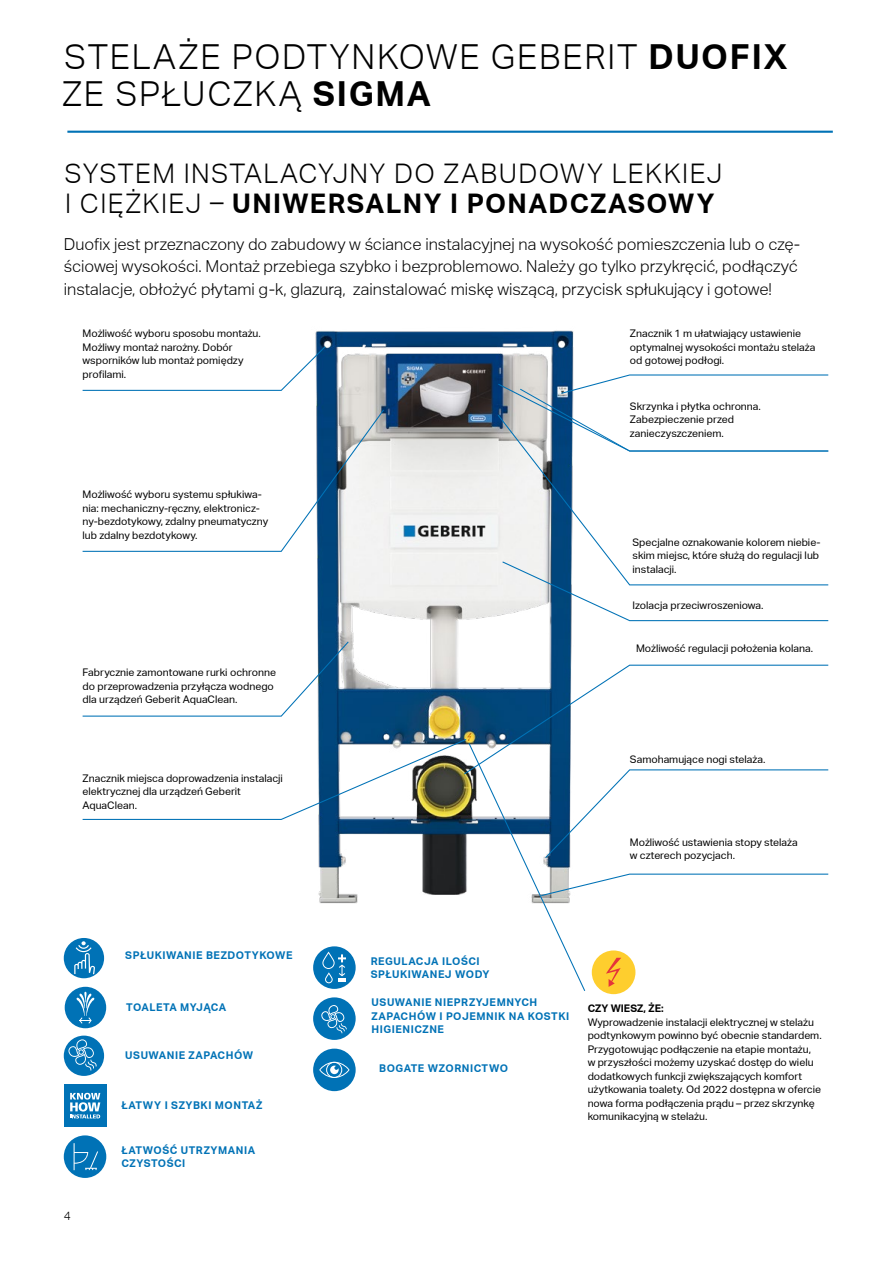
<style>
.page{position:relative;width:893px;height:1263px;background:#fff}
.page>*{position:absolute;margin:0;border:0;box-sizing:border-box;transform-origin:0 0}
.t1{font:300 34.5px/37.5px "Aktiv Grotesk Geberit";letter-spacing:.05em;color:#000}
.t2{font:300 27px/30px "Aktiv Grotesk Geberit";letter-spacing:.05em;color:#000}
.t3{font:300 16.5px/22.5px "Aktiv Grotesk Geberit";color:#000}
.t4{font:300 12px "Aktiv Grotesk Geberit";color:#000}
.t5{font:700 10.65px/13.5px "Aktiv Grotesk Geberit";letter-spacing:.05em;color:#0072b6}
.t6{font:700 10.65px "Aktiv Grotesk Geberit";letter-spacing:.03em;color:#0072b6}
.t7{font:10.5px/13.5px "Aktiv Grotesk Geberit";color:#000}
.t8{font:700 10.5px "Aktiv Grotesk Geberit";color:#000}
.s1{font-weight:700}
</style>
<div class="page">
<hr style="left:67px;top:131px;width:766px;height:2px;background:#0072b6">
<img style="left:315px;top:330px;width:259px;height:310px">
<svg style="left:82px;top:345px;width:245px;height:46px"></svg>
<svg style="left:497px;top:374px;width:332px;height:40px"></svg>
<svg style="left:501px;top:586px;width:328px;height:36px"></svg>
<svg style="left:82px;top:408px;width:303px;height:144px"></svg>
<svg style="left:497px;top:414px;width:332px;height:172px"></svg>
<div style="left:64px;top:1035px;width:40px;height:41px;background:#0072b6;border-radius:50%"></div>
<svg style="left:68px;top:1039px;width:29px;height:31px"></svg>
<div style="left:64px;top:938px;width:40px;height:40px;background:#0072b6;border-radius:50%"></div>
<div style="left:64px;top:1135px;width:42px;height:43px;background:#0072b6;border-radius:50%"></div>
<svg style="left:74px;top:1143px;width:24px;height:27px"></svg>
<div style="left:313px;top:997px;width:43px;height:43px;background:#0072b6;border-radius:50%"></div>
<svg style="left:313px;top:1048px;width:43px;height:43px"></svg>
<div style="left:317px;top:1052px;width:35px;height:35px;background:#0072b6;border-radius:50%"></div>
<svg style="left:319px;top:1062px;width:30px;height:16px"></svg>
<div style="left:64px;top:1084px;width:42px;height:43px;background:#0072b6"></div>
<svg style="left:70px;top:1093px;width:30px;height:25px"></svg>
<div style="left:65px;top:987px;width:41px;height:41px;background:#0072b6;border-radius:50%"></div>
<svg style="left:74px;top:640px;width:755px;height:393px"></svg>
<h1 class="t1" style="left:62px;top:38px;width:727px">STELAŻE PODTYNKOWE GEBERIT <span class="s1">DUOFIX<br></span>ZE SPŁUCZKĄ <span class="s1">SIGMA</span></h1>
<h2 class="t2" style="left:65px;top:158px;width:659px">SYSTEM INSTALACYJNY DO ZABUDOWY LEKKIEJ<br>I CIĘŻKIEJ – <span class="s1">UNIWERSALNY I PONADCZASOWY</span></h2>
<p class="t3" style="left:64px;top:233px;width:738px">Duofix jest przeznaczony do zabudowy w ściance instalacyjnej na wysokość pomieszczenia lub o czę&shy;ściowej wysokości. Montaż przebiega szybko i bezproblemowo. Należy go tylko przykręcić, podłączyć instalacje, obłożyć płytami g-k, glazurą, zainstalować miskę wiszącą, przycisk spłukujący i gotowe!</p>
<p class="t7" style="left:83px;top:327px;width:180px">Możliwość wyboru sposobu montażu.<br>Możliwy montaż narożny. Dobór wsporników lub montaż pomiędzy profilami.</p>
<p class="t7" style="left:630px;top:400px;width:133px">Skrzynka i płytka ochronna.<br>Zabezpieczenie przed zanieczyszczeniem.</p>
<p class="t7" style="left:630px;top:327px;width:187px">Znacznik 1 m ułatwiający ustawienie optymalnej wysokości montażu stelaża od gotowej podłogi.</p>
<p class="t7" style="left:83px;top:488px;width:187px">Możliwość wyboru systemu spłukiwa&shy;nia: mechaniczny-ręczny, elektronicz&shy;ny-bezdotykowy, zdalny pneumatyczny lub zdalny bezdotykowy.</p>
<p class="t7" style="left:83px;top:666px;width:195px">Fabrycznie zamontowane rurki ochronne do przeprowadzenia przyłącza wodnego dla urządzeń Geberit AquaClean.</p>
<p class="t7" style="left:83px;top:771px;width:202px">Znacznik miejsca doprowadzenia instalacji elektrycznej dla urządzeń Geberit<br>AquaClean.</p>
<p class="t4" style="left:64px;top:1209px;width:9px">4</p>
<p class="t5" style="left:125px;top:948px;width:169px">SPŁUKIWANIE BEZDOTYKOWE</p>
<p class="t6" style="left:126px;top:1001px;width:102px">TOALETA MYJĄCA</p>
<p class="t5" style="left:125px;top:1048px;width:129px">USUWANIE ZAPACHÓW</p>
<p class="t5" style="left:121px;top:1099px;width:142px">ŁATWY I SZYBKI MONTAŻ</p>
<p class="t5" style="left:121px;top:1143px;width:135px">ŁATWOŚĆ UTRZYMANIA<br>CZYSTOŚCI</p>
<p class="t7" style="left:632px;top:535px;width:189px">Specjalne oznakowanie kolorem niebie&shy;skim miejsc, które służą do regulacji lub instalacji.</p>
<p class="t7" style="left:632px;top:599px;width:133px">Izolacja przeciwroszeniowa.</p>
<p class="t7" style="left:636px;top:642px;width:179px">Możliwość regulacji położenia kolana.</p>
<p class="t7" style="left:630px;top:752px;width:137px">Samohamujące nogi stelaża.</p>
<p class="t7" style="left:630px;top:835px;width:169px">Możliwość ustawienia stopy stelaża w czterech pozycjach.</p>
<p class="t5" style="left:371px;top:954px;width:120px">REGULACJA ILOŚCI<br>SPŁUKIWANEJ WODY</p>
<p class="t5" style="left:372px;top:996px;width:199px">USUWANIE NIEPRZYJEMNYCH<br>ZAPACHÓW I POJEMNIK NA KOSTKI<br>HIGIENICZNE</p>
<p class="t5" style="left:379px;top:1061px;width:130px">BOGATE WZORNICTWO</p>
<p class="t8" style="left:588px;top:1002px;width:78px">CZY WIESZ, ŻE:</p>
<p class="t7" style="left:588px;top:1015px;width:236px">Wyprowadzenie instalacji elektrycznej w stelażu podtynkowym powinno być obecnie standardem.<br>Przygotowując podłączenie na etapie montażu,<br>w przyszłości możemy uzyskać dostęp do wielu dodatkowych funkcji zwiększających komfort użytkowania toalety. Od 2022 dostępna w ofercie nowa forma podłączenia prądu – przez skrzynkę komunikacyjną w stelażu.</p>
</div>
